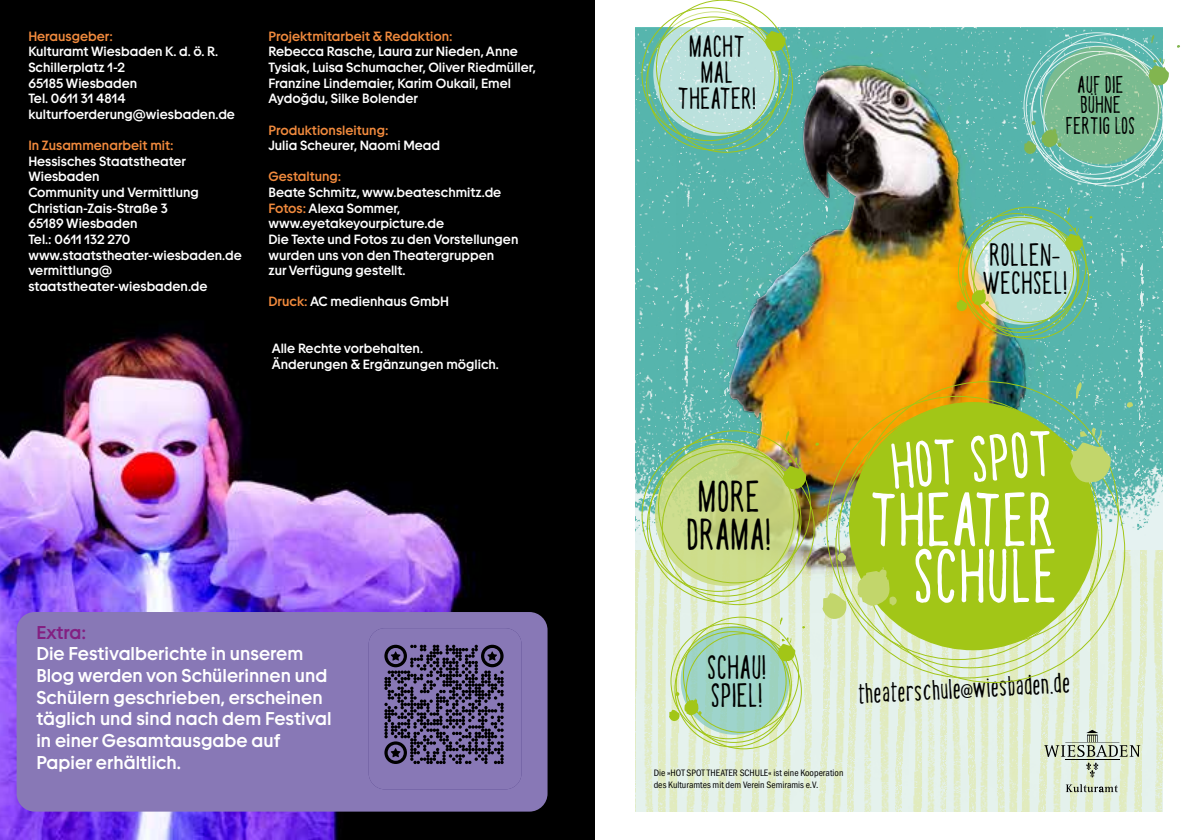
<style>
.page{position:relative;width:1191px;height:840px;background:#fff}
.page>*{position:absolute;margin:0;border:0;box-sizing:border-box;transform-origin:0 0}
.t1{font:700 31.4px/37.8px "handy";color:#000;text-align:center}
.t2{font:700 23.8px/28.6px "handy";color:#000}
.t3{font:700 22.8px/27.4px "handy";color:#000;text-align:center}
.t4{font:700 21.6px/26px "handy";color:#000;text-align:center}
.t5{font:700 20px "handy";color:#000}
.t6{font:500 18px/21.6px "TWK Burns";color:#fff}
.t7{font:500 18px "TWK Burns";color:#831f82}
.t8{font:700 17px/20.4px "handy";color:#000;text-align:center}
.t9{font:500 13px/15.6px "TWK Burns";color:#fff}
.t10{font:500 13px "TWK Burns";color:#f18a3d}
.t11{font:9.6px/11.6px "Franklin Gothic URW Con Boo";color:#000}
.s1{color:#f18a3d}
.s2{font-family:"Franklin Gothic URW Con Boo";font-weight:400}
</style>
<div class="page">
<img style="left:0;top:0;width:594px;height:839px">
<div style="left:17px;top:611px;width:530px;height:200px;background:#8878b6;border-radius:18px"></div>
<img style="left:635px;top:550px;width:527px;height:261px">
<hr style="left:1065px;top:759px;width:54px;height:1px;background:#000">
<svg style="left:1044px;top:729px;width:96px;height:27px"></svg>
<svg style="left:1086px;top:762px;width:12px;height:15px"></svg>
<svg style="left:1065px;top:783px;width:52px;height:8px"></svg>
<img style="left:635px;top:28px;width:527px;height:518px">
<img style="left:676px;top:28px;width:370px;height:584px">
<img style="left:728px;top:66px;width:128px;height:396px">
<svg style="left:655px;top:442px;width:143px;height:143px;fill:#c6d788"></svg>
<svg style="left:680px;top:625px;width:109px;height:109px;fill:#9ed3c7"></svg>
<svg style="left:669px;top:691px;width:32px;height:29px"></svg>
<svg style="left:968px;top:216px;width:108px;height:108px;fill:#bbe1dd"></svg>
<svg style="left:956px;top:282px;width:33px;height:29px"></svg>
<svg style="left:1064px;top:207px;width:28px;height:44px"></svg>
<svg style="left:1042px;top:46px;width:119px;height:118px;fill:#7abb90"></svg>
<svg style="left:1024px;top:121px;width:37px;height:33px"></svg>
<svg style="left:1148px;top:35px;width:32px;height:50px"></svg>
<div style="left:849px;top:402px;width:248px;height:248px;background:#a2c617;border-radius:50%"></div>
<svg style="left:1069px;top:381px;width:64px;height:101px"></svg>
<svg style="left:777px;top:430px;width:277px;height:231px"></svg>
<svg style="left:653px;top:10px;width:125px;height:126px;fill:#bbe1dd"></svg>
<svg style="left:765px;top:31px;width:21px;height:20px"></svg>
<svg style="left:384px;top:644px;width:119px;height:119px"></svg>
<p class="t10" style="left:28px;top:28px;width:86px">Herausgeber:</p>
<p class="t9" style="left:28px;top:44px;width:208px">Kulturamt Wiesbaden K. d. ö. R.<br>Schillerplatz 1-2<br>65185 Wiesbaden<br>Tel. 0611 31 4814 kulturfoerderung@wiesbaden.de</p>
<p class="t10" style="left:28px;top:137px;width:147px">In Zusammenarbeit mit:</p>
<p class="t9" style="left:28px;top:153px;width:215px">Hessisches Staatstheater<br>Wiesbaden<br>Community und Vermittlung<br>Christian-Zais-Straße 3<br>65189 Wiesbaden<br>Tel.: 0611 132 270 www.staatstheater-wiesbaden.de vermittlung@ staatstheater-wiesbaden.de</p>
<p class="t10" style="left:268px;top:28px;width:186px">Projektmitarbeit &amp; Redaktion:</p>
<p class="t9" style="left:268px;top:44px;width:269px">Rebecca Rasche, Laura zur Nieden, Anne Tysiak, Luisa Schumacher, Oliver Riedmüller, Franzine Lindemaier, Karim Oukail, Emel Aydoğdu, Silke Bolender</p>
<p class="t10" style="left:268px;top:122px;width:121px">Produktionsleitung:</p>
<p class="t9" style="left:268px;top:137px;width:173px">Julia Scheurer, Naomi Mead</p>
<p class="t10" style="left:268px;top:169px;width:74px">Gestaltung:</p>
<p class="t9" style="left:268px;top:184px;width:251px">Beate Schmitz, www.beateschmitz.de<br><span class="s1">Fotos:</span> Alexa Sommer, www.eyetakeyourpicture.de<br>Die Texte und Fotos zu den Vorstellungen wurden uns von den Theatergruppen<br>zur Verfügung gestellt.</p>
<p class="t9" style="left:268px;top:293px;width:182px"><span class="s1">Druck:</span> AC medienhaus GmbH</p>
<p class="t9" style="left:272px;top:340px;width:229px">Alle Rechte vorbehalten.<br>Änderungen &amp; Ergänzungen möglich.</p>
<h3 class="t7" style="left:36px;top:621px;width:51px">Extra:</h3>
<h3 class="t6" style="left:36px;top:642px;width:297px">Die Festivalberichte in unserem<br>Blog werden von Schülerinnen und<br>Schülern geschrieben, erscheinen täglich und sind nach dem Festival in einer Gesamtausgabe auf<br>Papier erhältlich.</h3>
<h3 class="t4" style="left:677px;top:34px;width:80px">MACHT<br>MAL<br>THEATER!</h3>
<h3 class="t8" style="left:1065px;top:75px;width:71px">AUF DIE<br>BUHNE<br>FERTIG LOS</h3>
<h3 class="t8" style="left:1090px;top:77px;width:9px">..</h3>
<h3 class="t3" style="left:982px;top:242px;width:87px">ROLLEN-<br>WECHSEL!</h3>
<h1 class="t1" style="left:686px;top:478px;width:87px">MORE<br>DRAMA!</h1>
<h2 class="t2" style="left:707px;top:653px;width:61px">SCHAU!<br>SPIEL!</h2>
<h3 class="t5" style="left:857px;top:680px;width:214px;rotate:-3deg">theaterschule<span class="s2">@</span>wiesbaden.de</h3>
<p class="t11" style="left:653px;top:766px;width:191px">Die »HOT SPOT THEATER SCHULE« ist eine Kooperation des Kulturamtes mit dem Verein Semiramis e.V.</p>
</div>
